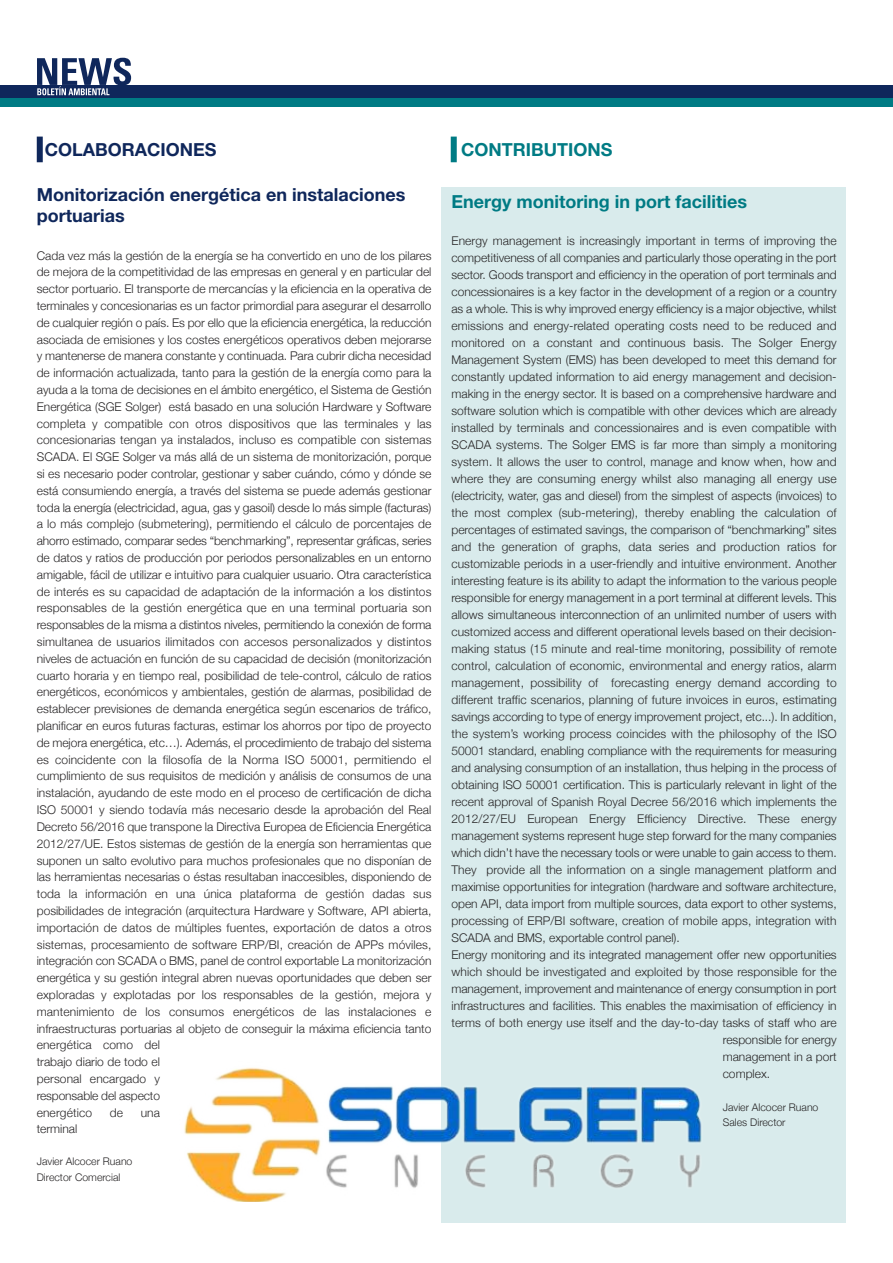
<style>
.page{position:relative;width:893px;height:1263px;background:#fff}
.page>*{position:absolute;margin:0;border:0;box-sizing:border-box;transform-origin:0 0}
.t1{font:700 18px/21px "Helvetica Neue";color:#0f275b}
.t2{font:700 18px "Helvetica Neue";color:#007b84}
.t3{font:300 12px/16.8px "Helvetica Neue";color:#272526}
.t4{font:300 10.5px/15.9px "Helvetica Neue";color:#272526}
</style>
<div class="page">
<div style="left:0;top:85px;width:893px;height:13px;background:#0f275b"></div>
<div style="left:0;top:98px;width:893px;height:8px;background:#007b84"></div>
<svg style="left:37px;top:58px;width:94px;height:37px"></svg>
<div style="left:441px;top:187px;width:405px;height:1035px;background:#d9ebec"></div>
<div style="left:37px;top:137px;width:6px;height:25px;background:#0f275b"></div>
<div style="left:451px;top:137px;width:6px;height:25px;background:#007b84"></div>
<img style="left:184px;top:1067px;width:518px;height:134px">
<h1 class="t1" style="left:45px;top:140px;width:173px">COLABORACIONES</h1>
<h1 class="t2" style="left:461px;top:143px;width:153px">CONTRIBUTIONS</h1>
<h1 class="t1" style="left:37px;top:186px;width:370px">Monitorización energética en instalaciones portuarias</h1>
<p class="t3" style="left:37px;top:247px;width:396px">Cada vez más la gestión de la energía se ha convertido en uno de los pilares de mejora de la competitividad de las empresas en general y en particular del sector portuario. El transporte de mercancías y la eficiencia en la operativa de terminales y concesionarias es un factor primordial para asegurar el desarrollo de cualquier región o país. Es por ello que la eficiencia energética, la reducción asociada de emisiones y los costes energéticos operativos deben mejorarse y mantenerse de manera constante y continuada. Para cubrir dicha necesidad de información actualizada, tanto para la gestión de la energía como para la ayuda a la toma de decisiones en el ámbito energético, el Sistema de Gestión Energética (SGE Solger) está basado en una solución Hardware y Software completa y compatible con otros dispositivos que las terminales y las concesionarias tengan ya instalados, incluso es compatible con sistemas SCADA. El SGE Solger va más allá de un sistema de monitorización, porque si es necesario poder controlar, gestionar y saber cuándo, cómo y dónde se está consumiendo energía, a través del sistema se puede además gestionar toda la energía (electricidad, agua, gas y gasoil) desde lo más simple (facturas) a lo más complejo (submetering), permitiendo el cálculo de porcentajes de ahorro estimado, comparar sedes “benchmarking”, representar gráficas, series de datos y ratios de producción por periodos personalizables en un entorno amigable, fácil de utilizar e intuitivo para cualquier usuario. Otra característica de interés es su capacidad de adaptación de la información a los distintos responsables de la gestión energética que en una terminal portuaria son responsables de la misma a distintos niveles, permitiendo la conexión de forma simultanea de usuarios ilimitados con accesos personalizados y distintos niveles de actuación en función de su capacidad de decisión (monitorización cuarto horaria y en tiempo real, posibilidad de tele-control, cálculo de ratios energéticos, económicos y ambientales, gestión de alarmas, posibilidad de establecer previsiones de demanda energética según escenarios de tráfico, planificar en euros futuras facturas, estimar los ahorros por tipo de proyecto de mejora energética, etc…). Además, el procedimiento de trabajo del sistema es coincidente con la filosofía de la Norma ISO 50001, permitiendo el cumplimiento de sus requisitos de medición y análisis de consumos de una instalación, ayudando de este modo en el proceso de certificación de dicha ISO 50001 y siendo todavía más necesario desde la aprobación del Real Decreto 56/2016 que transpone la Directiva Europea de Eficiencia Energética 2012/27/UE. Estos sistemas de gestión de la energía son herramientas que suponen un salto evolutivo para muchos profesionales que no disponían de las herramientas necesarias o éstas resultaban inaccesibles, disponiendo de toda la información en una única plataforma de gestión dadas sus posibilidades de integración (arquitectura Hardware y Software, API abierta, importación de datos de múltiples fuentes, exportación de datos a otros sistemas, procesamiento de software ERP/BI, creación de APPs móviles, integración con SCADA o BMS, panel de control exportable La monitorización energética y su gestión integral abren nuevas oportunidades que deben ser exploradas y explotadas por los responsables de la gestión, mejora y mantenimiento de los consumos energéticos de las instalaciones e infraestructuras portuarias al objeto de conseguir la máxima eficiencia tanto energética como del<br>trabajo diario de todo el<br>personal encargado y<br>responsable del aspecto<br>energético</p>
<h1 class="t2" style="left:451px;top:195px;width:297px">Energy monitoring in port facilities</h1>
<p class="t3" style="left:451px;top:232px;width:387px">Energy management is increasingly important in terms of improving the</p>
<p class="t3" style="left:451px;top:249px;width:387px">competitiveness of all companies and particularly those operating in the port</p>
<p class="t3" style="left:451px;top:266px;width:387px">sector. Goods transport and efficiency in the operation of port terminals and</p>
<p class="t3" style="left:451px;top:283px;width:387px">concessionaires is a key factor in the development of a region or a country</p>
<p class="t3" style="left:451px;top:300px;width:387px">as a whole. This is why improved energy efficiency is a major objective, whilst</p>
<p class="t3" style="left:451px;top:317px;width:387px">emissions and energy-related operating costs need to be reduced and</p>
<p class="t3" style="left:451px;top:334px;width:387px">monitored on a constant and continuous basis. The Solger Energy</p>
<p class="t3" style="left:451px;top:351px;width:387px">Management System (EMS) has been developed to meet this demand for</p>
<p class="t3" style="left:451px;top:368px;width:387px">constantly updated information to aid energy management and decision-</p>
<p class="t3" style="left:451px;top:385px;width:387px">making in the energy sector. It is based on a comprehensive hardware and</p>
<p class="t3" style="left:451px;top:402px;width:387px">software solution which is compatible with other devices which are already</p>
<p class="t3" style="left:451px;top:419px;width:387px">installed by terminals and concessionaires and is even compatible with</p>
<p class="t3" style="left:451px;top:436px;width:387px">SCADA systems. The Solger EMS is far more than simply a monitoring</p>
<p class="t3" style="left:451px;top:453px;width:387px">system. It allows the user to control, manage and know when, how and</p>
<p class="t3" style="left:451px;top:470px;width:387px">where they are consuming energy whilst also managing all energy use</p>
<p class="t3" style="left:451px;top:487px;width:387px">(electricity, water, gas and diesel) from the simplest of aspects (invoices) to</p>
<p class="t3" style="left:451px;top:504px;width:387px">the most complex (sub-metering), thereby enabling the calculation of</p>
<p class="t3" style="left:451px;top:521px;width:387px">percentages of estimated savings, the comparison of “benchmarking” sites</p>
<p class="t3" style="left:451px;top:538px;width:387px">and the generation of graphs, data series and production ratios for</p>
<p class="t3" style="left:451px;top:555px;width:387px">customizable periods in a user-friendly and intuitive environment. Another</p>
<p class="t3" style="left:451px;top:572px;width:387px">interesting feature is its ability to adapt the information to the various people</p>
<p class="t3" style="left:451px;top:589px;width:387px">responsible for energy management in a port terminal at different levels. This</p>
<p class="t3" style="left:451px;top:606px;width:387px">allows simultaneous interconnection of an unlimited number of users with</p>
<p class="t3" style="left:451px;top:623px;width:387px">customized access and different operational levels based on their decision-</p>
<p class="t3" style="left:451px;top:640px;width:387px">making status (15 minute and real-time monitoring, possibility of remote</p>
<p class="t3" style="left:451px;top:657px;width:387px">control, calculation of economic, environmental and energy ratios, alarm</p>
<p class="t3" style="left:451px;top:674px;width:387px">management, possibility of forecasting energy demand according to</p>
<p class="t3" style="left:451px;top:691px;width:387px">different traffic scenarios, planning of future invoices in euros, estimating</p>
<p class="t3" style="left:451px;top:708px;width:387px">savings according to type of energy improvement project, etc...). In addition,</p>
<p class="t3" style="left:451px;top:725px;width:387px">the system’s working process coincides with the philosophy of the ISO</p>
<p class="t3" style="left:451px;top:742px;width:387px">50001 standard, enabling compliance with the requirements for measuring</p>
<p class="t3" style="left:451px;top:759px;width:387px">and analysing consumption of an installation, thus helping in the process of</p>
<p class="t3" style="left:451px;top:776px;width:387px">obtaining ISO 50001 certification. This is particularly relevant in light of the</p>
<p class="t3" style="left:451px;top:793px;width:387px">recent approval of Spanish Royal Decree 56/2016 which implements the</p>
<p class="t3" style="left:451px;top:810px;width:387px">2012/27/EU European Energy Efficiency Directive. These energy</p>
<p class="t3" style="left:451px;top:827px;width:387px">management systems represent huge step forward for the many companies</p>
<p class="t3" style="left:451px;top:844px;width:387px">which didn’t have the necessary tools or were unable to gain access to them.</p>
<p class="t3" style="left:451px;top:861px;width:387px">They provide all the information on a single management platform and</p>
<p class="t3" style="left:451px;top:878px;width:387px">maximise opportunities for integration (hardware and software architecture,</p>
<p class="t3" style="left:451px;top:895px;width:387px">open API, data import from multiple sources, data export to other systems,</p>
<p class="t3" style="left:451px;top:912px;width:387px">processing of ERP/BI software, creation of mobile apps, integration with</p>
<p class="t3" style="left:451px;top:929px;width:230px">SCADA and BMS, exportable control panel).</p>
<p class="t3" style="left:451px;top:946px;width:387px">Energy monitoring and its integrated management offer new opportunities</p>
<p class="t3" style="left:451px;top:963px;width:387px">which should be investigated and exploited by those responsible for the</p>
<p class="t3" style="left:451px;top:980px;width:387px">management, improvement and maintenance of energy consumption in port</p>
<p class="t3" style="left:451px;top:997px;width:387px">infrastructures and facilities. This enables the maximisation of efficiency in</p>
<p class="t3" style="left:451px;top:1014px;width:387px">terms of both energy use itself and the day-to-day tasks of staff who are</p>
<p class="t3" style="left:723px;top:1031px;width:115px">responsible for energy</p>
<p class="t3" style="left:723px;top:1048px;width:115px">management in a port</p>
<p class="t3" style="left:723px;top:1065px;width:49px">complex.</p>
<p class="t4" style="left:723px;top:1099px;width:97px;line-height:14.9px">Javier Alcocer Ruano<br>Sales Director</p>
<p class="t3" style="left:110px;top:1103px;width:15px">de</p>
<p class="t3" style="left:141px;top:1103px;width:21px">una</p>
<p class="t3" style="left:37px;top:1120px;width:42px">terminal</p>
<p class="t4" style="left:37px;top:1153px;width:97px">Javier Alcocer Ruano<br>Director Comercial</p>
</div>
